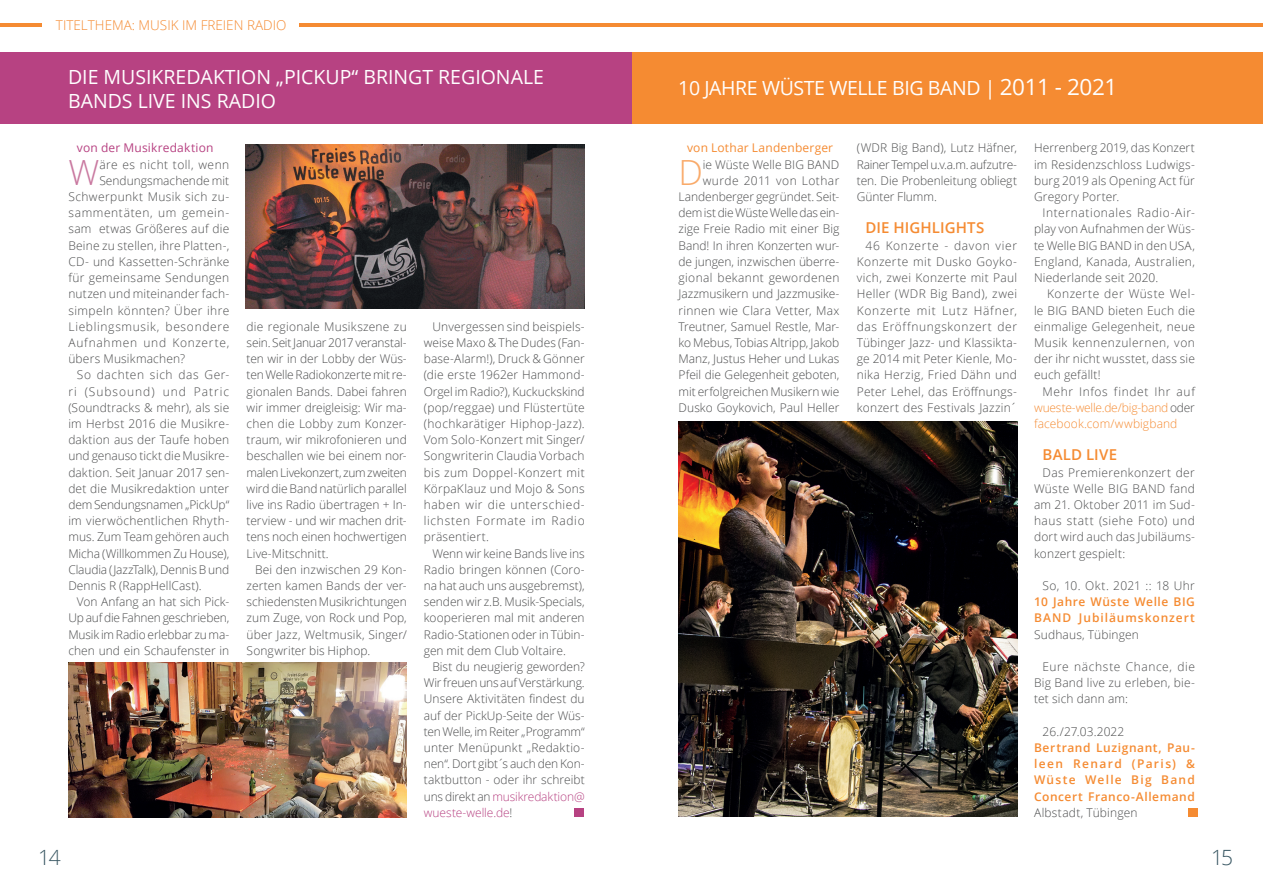
<style>
.page{position:relative;width:1263px;height:893px;background:#fff}
.page>*{position:absolute;margin:0;border:0;box-sizing:border-box;transform-origin:0 0}
.t1{font:300 34.65px "Open Sans";color:#f9aa6a}
.t2{font:300 34.65px "Open Sans";color:#c979a0}
.t3{font:300 21px "Open Sans";color:#395763}
.t4{font:19.5px/24px "Open Sans";color:#fff}
.t5{font:19.5px "Open Sans";letter-spacing:-.02em;color:#fff}
.t6{font:600 15px "Open Sans";letter-spacing:.01em;color:#f58b32}
.t7{font:300 13.5px "Open Sans";color:#f58b32}
.t8{font:300 12px/16.2px "Open Sans";letter-spacing:.01em;color:#4b4c4d;text-align:justify}
.t9{font:600 12px/16.2px "Open Sans";letter-spacing:.075em;color:#f58b32}
.t10{font:300 12px "Open Sans";letter-spacing:-.015em;color:#4b4c4d}
.t11{font:300 12px/16.2px "Open Sans";color:#f58b32;text-align:justify}
.t12{font:300 12px "Open Sans";letter-spacing:.035em;color:#4b4c4d}
.t13{font:300 12px "Open Sans";letter-spacing:.05em;color:#4b4c4d}
.t14{font:300 12px "Open Sans";letter-spacing:-.01em;color:#4b4c4d}
.t15{font:300 12px "Open Sans";letter-spacing:.055em;color:#4b4c4d}
.t16{font:300 12px "Open Sans";letter-spacing:.03em;color:#4b4c4d}
.t17{font:12px "Open Sans";letter-spacing:.015em;color:#f58b32}
.t18{font:300 12px "Open Sans";letter-spacing:.06em;color:#4b4c4d}
.t19{font:300 12px "Open Sans";letter-spacing:.08em;color:#4b4c4d}
.t20{font:12px "Open Sans";letter-spacing:.015em;color:#b74282}
.s1{color:#b74282}
.s2{font-size:22.5px}
.s3{color:#4b4c4d}
</style>
<div class="page">
<div style="left:631px;top:53px;width:632px;height:71px;background:#f58b32"></div>
<img style="left:678px;top:421px;width:339px;height:396px">
<div style="left:0;top:53px;width:631px;height:71px;background:#b74282"></div>
<div style="left:575px;top:808px;width:9px;height:9px;background:#b74282"></div>
<div style="left:1188px;top:808px;width:9px;height:9px;background:#f58b32"></div>
<hr style="left:0;top:23px;width:1263px;height:3px;background:#f58b32">
<div style="left:43px;top:13px;width:256px;height:20px;background:#fff"></div>
<img style="left:246px;top:144px;width:338px;height:165px">
<img style="left:68px;top:662px;width:338px;height:155px">
<p class="t7" style="left:56px;top:15px;width:232px">TITELTHEMA: MUSIK IM FREIEN RADIO</p>
<h3 class="t4" style="left:68px;top:65px;width:477px">DIE MUSIKREDAKTION „PICKUP“ BRINGT REGIONALE<br>BANDS LIVE INS RADIO</h3>
<p class="t20" style="left:77px;top:140px;width:138px">von der Musikredaktion</p>
<h1 class="t2" style="left:68px;top:149px;width:32px">W</h1>
<p class="t12" style="left:99px;top:156px;width:131px">äre es nicht toll, wenn</p>
<p class="t8" style="left:99px;top:172px;width:131px">Sendungsmachende mit</p>
<p class="t16" style="left:68px;top:189px;width:162px">Schwerpunkt Musik sich zu-</p>
<p class="t13" style="left:68px;top:205px;width:162px">sammentäten, um gemein-</p>
<p class="t8" style="left:68px;top:221px;width:162px">sam etwas Größeres auf die</p>
<p class="t8" style="left:68px;top:237px;width:162px">Beine zu stellen, ihre Platten-,</p>
<p class="t8" style="left:68px;top:253px;width:162px">CD- und Kassetten-Schränke</p>
<p class="t8" style="left:68px;top:269px;width:162px">für gemeinsame Sendungen</p>
<p class="t8" style="left:68px;top:286px;width:162px">nutzen und miteinander fach-</p>
<p class="t12" style="left:68px;top:302px;width:162px">simpeln könnten? Über ihre</p>
<p class="t15" style="left:68px;top:318px;width:162px">Lieblingsmusik, besondere</p>
<p class="t18" style="left:68px;top:334px;width:162px">Aufnahmen und Konzerte,</p>
<p class="t8" style="left:68px;top:350px;width:118px">übers Musikmachen?</p>
<p class="t13" style="left:77px;top:367px;width:154px">So dachten sich das Ger-</p>
<p class="t19" style="left:68px;top:383px;width:162px">ri (Subsound) und Patric</p>
<p class="t8" style="left:68px;top:399px;width:162px">(Soundtracks &amp; mehr), als sie</p>
<p class="t8" style="left:68px;top:415px;width:162px">im Herbst 2016 die Musikre-</p>
<p class="t8" style="left:68px;top:431px;width:162px">daktion aus der Taufe hoben</p>
<p class="t8" style="left:68px;top:448px;width:162px">und genauso tickt die Musikre-</p>
<p class="t8" style="left:68px;top:464px;width:162px">daktion. Seit Januar 2017 sen-</p>
<p class="t8" style="left:68px;top:480px;width:162px">det die Musikredaktion unter</p>
<p class="t10" style="left:68px;top:496px;width:162px">dem Sendungsnamen „PickUp“</p>
<p class="t8" style="left:68px;top:512px;width:162px">im vierwöchentlichen Rhyth-</p>
<p class="t8" style="left:68px;top:529px;width:162px">mus. Zum Team gehören auch</p>
<p class="t14" style="left:68px;top:545px;width:162px">Micha (Willkommen Zu House),</p>
<p class="t10" style="left:68px;top:561px;width:162px">Claudia (JazzTalk), Dennis B und</p>
<p class="t8" style="left:68px;top:577px;width:135px">Dennis R (RappHellCast).</p>
<p class="t8" style="left:77px;top:593px;width:154px">Von Anfang an hat sich Pick-</p>
<p class="t10" style="left:68px;top:610px;width:162px">Up auf die Fahnen geschrieben,</p>
<p class="t10" style="left:68px;top:626px;width:162px">Musik im Radio erlebbar zu ma-</p>
<p class="t8" style="left:68px;top:642px;width:162px">chen und ein Schaufenster in</p>
<p class="t8" style="left:247px;top:318px;width:162px">die regionale Musikszene zu sein. Seit Januar 2017 veranstal&shy;ten wir in der Lobby der Wüs&shy;ten Welle Radiokonzerte mit re&shy;gionalen Bands. Dabei fahren wir immer dreigleisig: Wir ma&shy;chen die Lobby zum Konzer&shy;traum, wir mikrofonieren und beschallen wie bei einem nor&shy;malen Livekonzert, zum zweiten wird die Band natürlich parallel live ins Radio übertragen + In&shy;terview - und wir machen drit&shy;tens noch einen hochwertigen Live-Mitschnitt.</p>
<p class="t8" style="left:247px;top:561px;width:162px;text-indent:9px">Bei den inzwischen 29 Kon&shy;zerten kamen Bands der ver&shy;schiedensten Musikrichtungen zum Zuge, von Rock und Pop, über Jazz, Weltmusik, Singer/ Songwriter bis Hiphop.</p>
<p class="t8" style="left:424px;top:318px;width:162px;text-indent:9px">Unvergessen sind beispiels&shy;weise Maxo &amp; The Dudes (Fan&shy;base-Alarm!), Druck &amp; Gönner (die erste 1962er Hammond-Orgel im Radio?), Kuckuckskind (pop/reggae) und Flüstertüte (hochkarätiger Hiphop-Jazz).<br>Vom Solo-Konzert mit Singer/ Songwriterin Claudia Vorbach bis zum Doppel-Konzert mit KörpaKlauz und Mojo &amp; Sons haben wir die unterschied&shy;lichsten Formate im Radio präsentiert.</p>
<p class="t8" style="left:424px;top:545px;width:162px;text-indent:9px">Wenn wir keine Bands live ins Radio bringen können (Coro&shy;na hat auch uns ausgebremst), senden wir z.B. Musik-Specials, kooperieren mal mit anderen Radio-Stationen oder in Tübin&shy;gen mit dem Club Voltaire.</p>
<p class="t8" style="left:424px;top:658px;width:162px;text-indent:9px">Bist du neugierig geworden?<br>Wir freuen uns auf Verstärkung.<br>Unsere Aktivitäten findest du auf der PickUp-Seite der Wüs&shy;ten Welle, im Reiter „Programm“ unter Menüpunkt „Redaktio&shy;nen“. Dort gibt´s auch den Kon&shy;taktbutton - oder ihr schreibt uns direkt an <span class="s1">musikredaktion@ wueste-welle.de</span>!</p>
<h3 class="t5" style="left:678px;top:74px;width:440px">10 JAHRE WÜSTE WELLE BIG BAND | <span class="s2">2011 - 2021</span></h3>
<p class="t17" style="left:687px;top:140px;width:148px">von Lothar Landenberger</p>
<h1 class="t1" style="left:678px;top:149px;width:26px">D</h1>
<p class="t8" style="left:678px;top:156px;width:162px;text-align:right">ie Wüste Welle BIG BAND wurde 2011 von Lothar<br>Landenberger gegründet. Seit&shy;dem ist die Wüste Welle das ein&shy;zige Freie Radio mit einer Big<br>Band! In ihren Konzerten wur&shy;de jungen, inzwischen überre&shy;gional bekannt gewordenen<br>Jazzmusikern und Jazzmusike&shy;rinnen wie Clara Vetter, Max<br>Treutner, Samuel Restle, Mar&shy;ko Mebus, Tobias Altripp, Jakob<br>Manz, Justus Heher und Lukas<br>Pfeil die Gelegenheit geboten, mit erfolgreichen Musikern wie<br>Dusko Goykovich, Paul Heller</p>
<p class="t8" style="left:857px;top:140px;width:162px">(WDR Big Band), Lutz Häfner, Rainer Tempel u.v.a.m. aufzutre&shy;ten. Die Probenleitung obliegt Günter Flumm.</p>
<p class="t6" style="left:865px;top:218px;width:121px">DIE HIGHLIGHTS</p>
<p class="t8" style="left:857px;top:237px;width:162px;text-indent:9px">46 Konzerte - davon vier Konzerte mit Dusko Goyko&shy;vich, zwei Konzerte mit Paul Heller (WDR Big Band), zwei Konzerte mit Lutz Häfner, das Eröffnungskonzert der Tübinger Jazz- und Klassikta&shy;ge 2014 mit Peter Kienle, Mo&shy;nika Herzig, Fried Dähn und Peter Lehel, das Eröffnungs&shy;konzert des Festivals Jazzin´</p>
<p class="t8" style="left:1034px;top:140px;width:162px">Herrenberg 2019, das Konzert im Residenzschloss Ludwigs&shy;burg 2019 als Opening Act für Gregory Porter.</p>
<p class="t8" style="left:1034px;top:205px;width:162px;text-indent:9px">Internationales Radio-Air&shy;play von Aufnahmen der Wüs&shy;te Welle BIG BAND in den USA, England, Kanada, Australien, Niederlande seit 2020.</p>
<p class="t8" style="left:1034px;top:286px;width:162px;text-indent:13px">Konzerte der Wüste Wel&shy;le BIG BAND bieten Euch die einmalige Gelegenheit, neue Musik kennenzulernen, von der ihr nicht wusstet, dass sie euch gefällt!</p>
<p class="t11" style="left:1034px;top:383px;width:162px;text-indent:9px"><span class="s3">Mehr Infos findet Ihr auf </span>wueste-welle.de/big-band <span class="s3">oder </span>facebook.com/wwbigband</p>
<p class="t6" style="left:1042px;top:445px;width:76px">BALD LIVE</p>
<p class="t8" style="left:1034px;top:464px;width:162px;text-indent:9px">Das Premierenkonzert der Wüste Welle BIG BAND fand am 21. Oktober 2011 im Sud&shy;haus statt (siehe Foto) und dort wird auch das Jubiläums&shy;konzert gespielt:</p>
<p class="t8" style="left:1042px;top:577px;width:154px">So, 10. Okt. 2021 :: 18 Uhr</p>
<p class="t9" style="left:1034px;top:593px;width:162px">10 Jahre Wüste Welle BIG<br>BAND Jubiläumskonzert</p>
<p class="t8" style="left:1034px;top:626px;width:106px">Sudhaus, Tübingen</p>
<p class="t8" style="left:1034px;top:658px;width:162px;text-indent:9px">Eure nächste Chance, die Big Band live zu erleben, bie&shy;tet sich dann am:</p>
<p class="t8" style="left:1042px;top:723px;width:83px">26./27.03.2022</p>
<p class="t9" style="left:1034px;top:739px;width:162px;text-align:justify">Bertrand Luzignant, Pau&shy;leen Renard (Paris) &amp; Wüste Welle Big Band Concert Franco-Allemand</p>
<p class="t8" style="left:1034px;top:804px;width:105px">Albstadt, Tübingen</p>
<h2 class="t3" style="left:38px;top:843px;width:24px">14</h2>
<h2 class="t3" style="left:1211px;top:843px;width:24px">15</h2>
</div>
